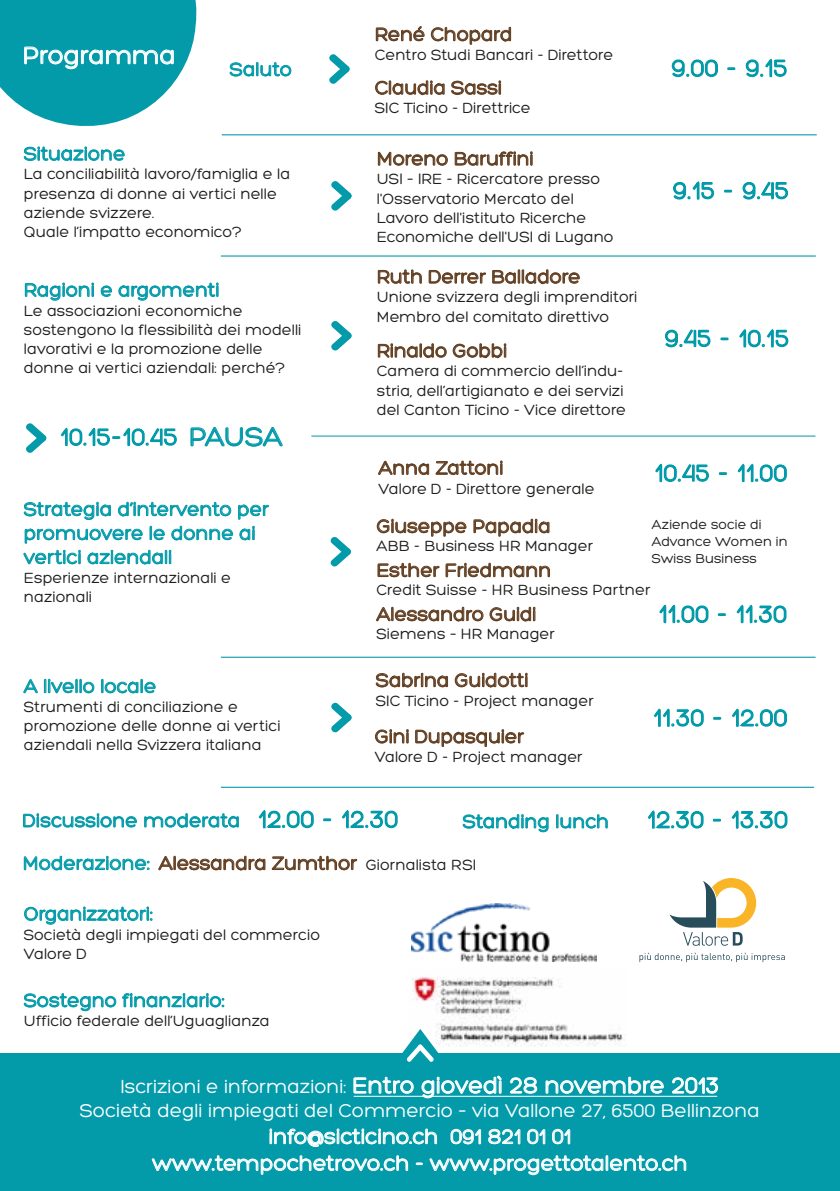
<style>
.page{position:relative;width:840px;height:1191px;background:#fff}
.page>*{position:absolute;margin:0;border:0;box-sizing:border-box;transform-origin:0 0}
.t1{font:26px "Hero";color:#fff}
.t2{font:24px "Hero";color:#fff}
.t3{font:22px "Hero";color:#fff}
.t4{font:20px/24px "Hero";color:#039baa}
.t5{font:20px "Hero";letter-spacing:-.005em;color:#623f22}
.t6{font:20px "Hero";color:#fff}
.t7{font:16px/19.2px "Hero";color:#1d1d1b}
.t8{font:14px/16.8px "Hero";color:#1d1d1b}
.s1{color:#623f22}
.s2{font-size:16px;color:#1d1d1b}
.s3{font-size:20px}
</style>
<div class="page">
<img style="left:412px;top:977px;width:211px;height:70px">
<svg style="left:0;top:0;width:197px;height:126px;background:#2facb9"></svg>
<svg style="left:375px;top:26px;width:49px;height:15px"></svg>
<svg style="left:430px;top:27px;width:81px;height:17px"></svg>
<svg style="left:375px;top:81px;width:69px;height:14px"></svg>
<svg style="left:451px;top:81px;width:50px;height:14px"></svg>
<svg style="left:229px;top:62px;width:62px;height:15px"></svg>
<svg style="left:24px;top:147px;width:101px;height:14px"></svg>
<svg style="left:377px;top:152px;width:70px;height:14px"></svg>
<svg style="left:454px;top:151px;width:78px;height:15px"></svg>
<svg style="left:25px;top:283px;width:69px;height:18px"></svg>
<svg style="left:100px;top:285px;width:12px;height:12px"></svg>
<svg style="left:118px;top:283px;width:100px;height:18px"></svg>
<svg style="left:377px;top:270px;width:44px;height:14px"></svg>
<svg style="left:428px;top:270px;width:58px;height:14px"></svg>
<svg style="left:492px;top:270px;width:87px;height:14px"></svg>
<svg style="left:377px;top:343px;width:69px;height:15px"></svg>
<svg style="left:452px;top:343px;width:54px;height:15px"></svg>
<svg style="left:24px;top:502px;width:87px;height:18px"></svg>
<svg style="left:118px;top:502px;width:113px;height:14px"></svg>
<svg style="left:238px;top:505px;width:31px;height:14px"></svg>
<svg style="left:25px;top:528px;width:118px;height:15px"></svg>
<svg style="left:150px;top:526px;width:15px;height:14px"></svg>
<svg style="left:171px;top:526px;width:62px;height:14px"></svg>
<svg style="left:239px;top:526px;width:15px;height:14px"></svg>
<svg style="left:23px;top:550px;width:58px;height:15px"></svg>
<svg style="left:87px;top:550px;width:84px;height:14px"></svg>
<svg style="left:378px;top:461px;width:51px;height:14px"></svg>
<svg style="left:435px;top:461px;width:67px;height:14px"></svg>
<svg style="left:376px;top:519px;width:90px;height:17px"></svg>
<svg style="left:473px;top:519px;width:76px;height:17px"></svg>
<svg style="left:377px;top:563px;width:62px;height:14px"></svg>
<svg style="left:445px;top:563px;width:104px;height:14px"></svg>
<svg style="left:376px;top:607px;width:107px;height:14px"></svg>
<svg style="left:489px;top:607px;width:46px;height:14px"></svg>
<svg style="left:23px;top:679px;width:15px;height:14px"></svg>
<svg style="left:44px;top:679px;width:50px;height:14px"></svg>
<svg style="left:101px;top:679px;width:54px;height:15px"></svg>
<svg style="left:375px;top:673px;width:73px;height:14px"></svg>
<svg style="left:454px;top:673px;width:73px;height:14px"></svg>
<div style="left:0;top:1053px;width:839px;height:138px;background:#039baa"></div>
<svg style="left:671px;top:59px;width:47px;height:19px"></svg>
<svg style="left:727px;top:67px;width:8px;height:4px"></svg>
<svg style="left:745px;top:58px;width:42px;height:20px"></svg>
<svg style="left:329px;top:54px;width:21px;height:30px"></svg>
<svg style="left:331px;top:181px;width:21px;height:30px"></svg>
<svg style="left:673px;top:181px;width:42px;height:19px"></svg>
<svg style="left:724px;top:189px;width:8px;height:4px"></svg>
<svg style="left:742px;top:181px;width:47px;height:19px"></svg>
<svg style="left:665px;top:329px;width:46px;height:19px"></svg>
<svg style="left:720px;top:337px;width:8px;height:4px"></svg>
<svg style="left:739px;top:329px;width:50px;height:19px"></svg>
<svg style="left:331px;top:321px;width:21px;height:30px"></svg>
<svg style="left:655px;top:463px;width:54px;height:20px"></svg>
<svg style="left:718px;top:472px;width:9px;height:3px"></svg>
<svg style="left:737px;top:463px;width:50px;height:20px"></svg>
<svg style="left:659px;top:604px;width:50px;height:20px"></svg>
<svg style="left:717px;top:613px;width:9px;height:4px"></svg>
<svg style="left:736px;top:604px;width:51px;height:20px"></svg>
<svg style="left:375px;top:729px;width:33px;height:14px"></svg>
<svg style="left:415px;top:729px;width:109px;height:17px"></svg>
<svg style="left:653px;top:708px;width:51px;height:19px"></svg>
<svg style="left:713px;top:716px;width:8px;height:4px"></svg>
<svg style="left:732px;top:708px;width:55px;height:19px"></svg>
<svg style="left:60px;top:427px;width:117px;height:20px"></svg>
<svg style="left:190px;top:427px;width:92px;height:19px"></svg>
<hr style="left:222px;top:134px;width:594px;height:1px;background:#039baa">
<hr style="left:221px;top:255px;width:594px;height:1px;background:#039baa">
<svg style="left:330px;top:537px;width:21px;height:30px"></svg>
<svg style="left:331px;top:702px;width:21px;height:31px"></svg>
<svg style="left:462px;top:814px;width:86px;height:18px"></svg>
<svg style="left:556px;top:814px;width:51px;height:15px"></svg>
<svg style="left:23px;top:813px;width:114px;height:15px"></svg>
<svg style="left:144px;top:813px;width:95px;height:14px"></svg>
<svg style="left:24px;top:856px;width:125px;height:14px"></svg>
<svg style="left:158px;top:856px;width:107px;height:14px"></svg>
<svg style="left:272px;top:856px;width:85px;height:14px"></svg>
<svg style="left:258px;top:809px;width:56px;height:20px"></svg>
<svg style="left:323px;top:818px;width:8px;height:4px"></svg>
<svg style="left:341px;top:809px;width:57px;height:20px"></svg>
<svg style="left:647px;top:810px;width:57px;height:19px"></svg>
<svg style="left:713px;top:818px;width:8px;height:4px"></svg>
<svg style="left:731px;top:810px;width:57px;height:19px"></svg>
<hr style="left:221px;top:656px;width:594px;height:2px;background:#039baa">
<hr style="left:221px;top:786px;width:592px;height:2px;background:#039baa">
<hr style="left:311px;top:435px;width:504px;height:1px;background:#039baa">
<svg style="left:26px;top:423px;width:21px;height:30px"></svg>
<svg style="left:353px;top:1029px;width:149px;height:69px"></svg>
<svg style="left:509px;top:1077px;width:28px;height:17px"></svg>
<svg style="left:545px;top:1076px;width:119px;height:18px"></svg>
<svg style="left:672px;top:1077px;width:46px;height:17px"></svg>
<svg style="left:24px;top:906px;width:128px;height:18px"></svg>
<svg style="left:24px;top:993px;width:92px;height:18px"></svg>
<svg style="left:122px;top:993px;width:102px;height:14px"></svg>
<svg style="left:669px;top:878px;width:86px;height:67px"></svg>
<svg style="left:639px;top:952px;width:145px;height:10px"></svg>
<img style="left:411px;top:903px;width:185px;height:58px">
<svg style="left:152px;top:1128px;width:534px;height:48px"></svg>
<hr style="left:353px;top:1095px;width:363px;height:1px;background:#fff">
<h1 class="t1" style="left:23px;top:42px;width:154px">Programma</h1>
<p class="t4" style="left:229px;top:57px;width:64px">Saluto</p>
<p class="t4" style="left:24px;top:142px;width:103px">Situazione</p>
<p class="t7" style="left:24px;top:165px;width:268px">La conciliabilità lavoro/famiglia e la presenza di donne ai vertici nelle aziende svizzere.<br>Quale l’impatto economico?</p>
<p class="t4" style="left:24px;top:278px;width:197px">Ragioni e argomenti</p>
<p class="t7" style="left:24px;top:301px;width:279px">Le associazioni economiche sostengono la flessibilità dei modelli lavorativi e la promozione delle donne ai vertici aziendali: perché?</p>
<p class="t4" style="left:24px;top:497px;width:246px">Strategia d’intervento per promuovere le donne ai vertici aziendali</p>
<p class="t7" style="left:24px;top:568px;width:209px">Esperienze internazionali e nazionali</p>
<p class="t4" style="left:24px;top:674px;width:134px">A livello locale</p>
<p class="t7" style="left:24px;top:697px;width:258px">Strumenti di conciliazione e promozione delle donne ai vertici aziendali nella Svizzera italiana</p>
<p class="t5" style="left:374px;top:24px;width:139px">René Chopard</p>
<p class="t7" style="left:374px;top:45px;width:240px">Centro Studi Bancari - Direttore</p>
<p class="t5" style="left:374px;top:77px;width:129px">Claudia Sassi</p>
<p class="t7" style="left:374px;top:99px;width:157px">SIC Ticino - Direttrice</p>
<p class="t5" style="left:376px;top:148px;width:158px">Moreno Baruffini</p>
<p class="t7" style="left:376px;top:170px;width:238px">USI – IRE - Ricercatore presso l'Osservatorio Mercato del<br>Lavoro dell'istituto Ricerche<br>Economiche dell'USI di Lugano</p>
<p class="t5" style="left:376px;top:266px;width:205px">Ruth Derrer Balladore</p>
<p class="t7" style="left:376px;top:288px;width:262px">Unione svizzera degli imprenditori<br>Membro del comitato direttivo</p>
<p class="t5" style="left:376px;top:340px;width:132px">Rinaldo Gobbi</p>
<p class="t7" style="left:376px;top:362px;width:251px">Camera di commercio dell’indu&shy;stria, dell’artigianato e dei servizi del Canton Ticino - Vice direttore</p>
<p class="t5" style="left:378px;top:458px;width:126px">Anna Zattoni</p>
<p class="t7" style="left:378px;top:479px;width:218px">Valore D - Direttore generale</p>
<p class="t5" style="left:376px;top:516px;width:175px">Giuseppe Papadia</p>
<p class="t7" style="left:376px;top:536px;width:218px">ABB - Business HR Manager</p>
<p class="t5" style="left:376px;top:560px;width:176px">Esther Friedmann</p>
<p class="t7" style="left:376px;top:580px;width:275px">Credit Suisse - HR Business Partner</p>
<p class="t5" style="left:376px;top:604px;width:161px">Alessandro Guidi</p>
<p class="t7" style="left:376px;top:624px;width:180px">Siemens – HR Manager</p>
<p class="t8" style="left:651px;top:516px;width:137px">Aziende socie di<br>Advance Women in<br>Swiss Business</p>
<p class="t5" style="left:375px;top:670px;width:154px">Sabrina Guidotti</p>
<p class="t7" style="left:375px;top:691px;width:219px">SIC Ticino - Project manager</p>
<p class="t5" style="left:374px;top:726px;width:150px">Gini Dupasquier</p>
<p class="t7" style="left:374px;top:747px;width:209px">Valore D - Project manager</p>
<p class="t4" style="left:23px;top:808px;width:219px">Discussione moderata</p>
<p class="t4" style="left:23px;top:800px;width:587px;line-height:41.6px;text-indent:440px">Standing lunch<br>Moderazione: <span class="s1">Alessandra Zumthor</span> <span class="s2">Giornalista RSI</span></p>
<p class="t4" style="left:24px;top:902px;width:131px">Organizzatori:</p>
<p class="t7" style="left:24px;top:925px;width:298px">Società degli impiegati del commercio<br>Valore D</p>
<p class="t4" style="left:24px;top:988px;width:202px">Sostegno finanziario:</p>
<p class="t7" style="left:24px;top:1011px;width:247px">Ufficio federale dell’Uguaglianza</p>
<h2 class="t2" style="left:120px;top:1073px;width:600px"><span class="s3">Iscrizioni e informazioni:</span> Entro giovedì 28 novembre 2013</h2>
<p class="t6" style="left:80px;top:1100px;width:680px">Società degli impiegati del Commercio – via Vallone 27, 6500 Bellinzona</p>
<h3 class="t3" style="left:268px;top:1125px;width:303px">info@sicticino.ch 091 821 01 01</h3>
<h3 class="t3" style="left:152px;top:1152px;width:537px">www.tempochetrovo.ch - www.progettotalento.ch</h3>
</div>
